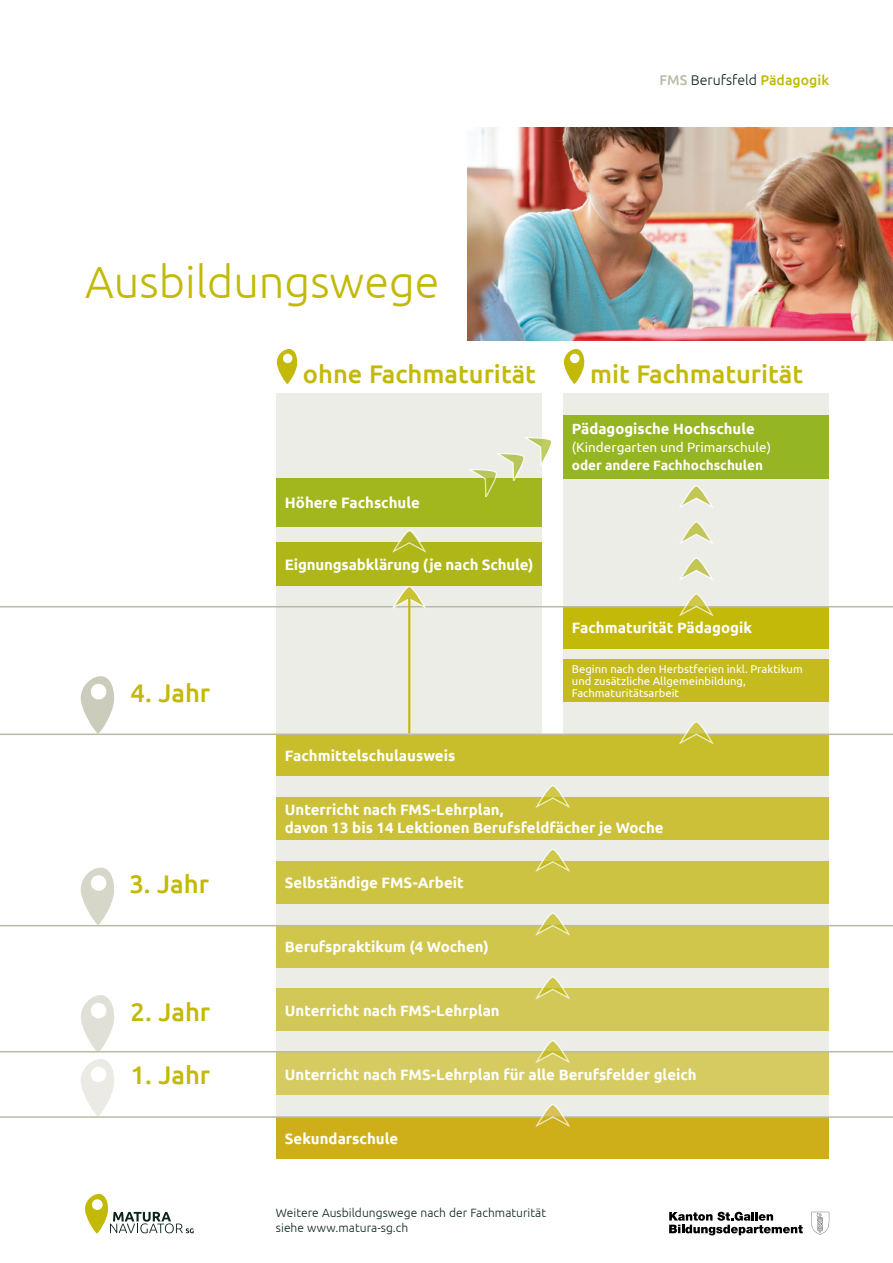
<style>
.page{position:relative;width:893px;height:1263px;background:#fff}
.page>*{position:absolute;margin:0;border:0;box-sizing:border-box;transform-origin:0 0}
.t1{font:300 45px "Ubuntu";color:#c2b908}
.t2{font:500 25.5px "Ubuntu";color:#c2b908}
.t3{font:700 15px/18px "Ubuntu";color:#fff}
.t4{font:700 14.85px "Ubuntu";color:#fff}
.t5{font:300 14.1px "Ubuntu";color:#0b251d}
.t6{font:13.5px "Ubuntu";color:#fff}
.t7{font:700 13.5px "Ubuntu";color:#fff}
.t8{font:300 12px/15px "Ubuntu";letter-spacing:.005em;color:#0b251d}
.t9{font:11.25px/12px "Ubuntu";color:#fff}
.s1{font-weight:500;color:#b9bba5}
.s2{font-weight:500;color:#c2b908}
</style>
<div class="page">
<img style="left:468px;top:128px;width:425px;height:212px">
<svg style="left:276px;top:349px;width:22px;height:35px"></svg>
<svg style="left:283px;top:353px;width:10px;height:10px"></svg>
<svg style="left:563px;top:349px;width:22px;height:35px"></svg>
<svg style="left:570px;top:353px;width:10px;height:10px"></svg>
<div style="left:276px;top:393px;width:266px;height:340px;background:#edede8"></div>
<div style="left:276px;top:776px;width:553px;height:372px;background:#edede8"></div>
<div style="left:563px;top:393px;width:266px;height:340px;background:#edede8"></div>
<div style="left:276px;top:1117px;width:553px;height:42px;background:#ceaf1a"></div>
<div style="left:276px;top:1052px;width:553px;height:43px;background:#d5cb61"></div>
<div style="left:276px;top:989px;width:553px;height:42px;background:#d2c857"></div>
<div style="left:276px;top:925px;width:553px;height:42px;background:#d0c64c"></div>
<div style="left:276px;top:861px;width:553px;height:43px;background:#cdc342"></div>
<div style="left:276px;top:797px;width:553px;height:43px;background:#cbc037"></div>
<div style="left:276px;top:734px;width:553px;height:42px;background:#c8be2b"></div>
<div style="left:276px;top:478px;width:266px;height:49px;background:#a2b61d"></div>
<svg style="left:536px;top:977px;width:34px;height:23px"></svg>
<svg style="left:536px;top:849px;width:34px;height:23px"></svg>
<svg style="left:536px;top:785px;width:34px;height:23px"></svg>
<svg style="left:469px;top:437px;width:82px;height:60px"></svg>
<svg style="left:680px;top:558px;width:33px;height:22px"></svg>
<svg style="left:680px;top:522px;width:33px;height:22px"></svg>
<svg style="left:680px;top:486px;width:33px;height:22px"></svg>
<svg style="left:81px;top:1059px;width:33px;height:57px"></svg>
<div style="left:91px;top:1066px;width:16px;height:16px;background:#fff;border-radius:50%"></div>
<svg style="left:80px;top:995px;width:34px;height:56px"></svg>
<div style="left:91px;top:1002px;width:16px;height:17px;background:#fff;border-radius:50%"></div>
<svg style="left:80px;top:867px;width:34px;height:58px"></svg>
<div style="left:91px;top:875px;width:16px;height:16px;background:#fff;border-radius:50%"></div>
<svg style="left:80px;top:676px;width:35px;height:57px"></svg>
<div style="left:91px;top:684px;width:16px;height:16px;background:#fff;border-radius:50%"></div>
<div style="left:563px;top:659px;width:266px;height:43px;background:#c5bb1e"></div>
<div style="left:563px;top:606px;width:266px;height:42px;background:#c2b908"></div>
<div style="left:563px;top:415px;width:266px;height:63px;background:#96b522"></div>
<hr style="left:0;top:606px;width:893px;height:1px;background:#b9bba5">
<svg style="left:392px;top:585px;width:34px;height:25px"></svg>
<hr style="left:408px;top:598px;width:2px;height:135px;background:#c2b908">
<hr style="left:0;top:733px;width:893px;height:2px;background:#b9bba5">
<svg style="left:679px;top:722px;width:34px;height:23px"></svg>
<svg style="left:679px;top:594px;width:34px;height:23px"></svg>
<hr style="left:0;top:925px;width:893px;height:1px;background:#b9bba5">
<svg style="left:536px;top:913px;width:34px;height:23px"></svg>
<hr style="left:0;top:1051px;width:893px;height:1px;background:#b9bba5">
<svg style="left:536px;top:1041px;width:34px;height:22px"></svg>
<hr style="left:0;top:1116px;width:893px;height:2px;background:#b9bba5">
<svg style="left:536px;top:1104px;width:34px;height:23px"></svg>
<svg style="left:669px;top:1212px;width:134px;height:23px"></svg>
<svg style="left:811px;top:1212px;width:18px;height:22px"></svg>
<svg style="left:85px;top:1194px;width:109px;height:39px"></svg>
<div style="left:276px;top:542px;width:266px;height:43px;background:#aeb618"></div>
<svg style="left:392px;top:530px;width:35px;height:23px"></svg>
<h1 class="t1" style="left:85px;top:255px;width:356px">Ausbildungswege</h1>
<p class="t5" style="left:659px;top:72px;width:171px"><span class="s1">FMS</span> Berufsfeld <span class="s2">Pädagogik</span></p>
<h2 class="t2" style="left:303px;top:357px;width:234px">ohne Fachmaturität</h2>
<h2 class="t2" style="left:590px;top:357px;width:215px">mit Fachmaturität</h2>
<p class="t4" style="left:572px;top:420px;width:184px">Pädagogische Hochschule</p>
<p class="t6" style="left:572px;top:439px;width:201px">(Kindergarten und Primarschule)</p>
<p class="t7" style="left:572px;top:457px;width:193px">oder andere Fachhochschulen</p>
<p class="t3" style="left:285px;top:494px;width:137px">Höhere Fachschule</p>
<p class="t3" style="left:285px;top:555px;width:250px">Eignungsabklärung (je nach Schule)</p>
<p class="t3" style="left:572px;top:618px;width:182px">Fachmaturität Pädagogik</p>
<h2 class="t2" style="left:131px;top:676px;width:81px">4. Jahr</h2>
<p class="t9" style="left:572px;top:662px;width:232px">Beginn nach den Herbstferien inkl. Praktikum und zusätzliche Allgemeinbildung,<br>Fachmaturitätsarbeit</p>
<p class="t3" style="left:285px;top:746px;width:172px">Fachmittelschulausweis</p>
<p class="t3" style="left:285px;top:801px;width:380px">Unterricht nach FMS-Lehrplan,<br>davon 13 bis 14 Lektionen Berufsfeldfächer je Woche</p>
<h2 class="t2" style="left:129px;top:868px;width:81px">3. Jahr</h2>
<p class="t3" style="left:285px;top:874px;width:180px">Selbständige FMS-Arbeit</p>
<p class="t3" style="left:285px;top:937px;width:205px">Berufspraktikum (4 Wochen)</p>
<h2 class="t2" style="left:131px;top:995px;width:81px">2. Jahr</h2>
<p class="t3" style="left:285px;top:1001px;width:216px">Unterricht nach FMS-Lehrplan</p>
<h2 class="t2" style="left:131px;top:1059px;width:81px">1. Jahr</h2>
<p class="t3" style="left:285px;top:1065px;width:413px">Unterricht nach FMS-Lehrplan für alle Berufsfelder gleich</p>
<p class="t3" style="left:285px;top:1129px;width:115px">Sekundarschule</p>
<p class="t8" style="left:276px;top:1205px;width:272px">Weitere Ausbildungswege nach der Fachmaturität siehe www.matura-sg.ch</p>
</div>
